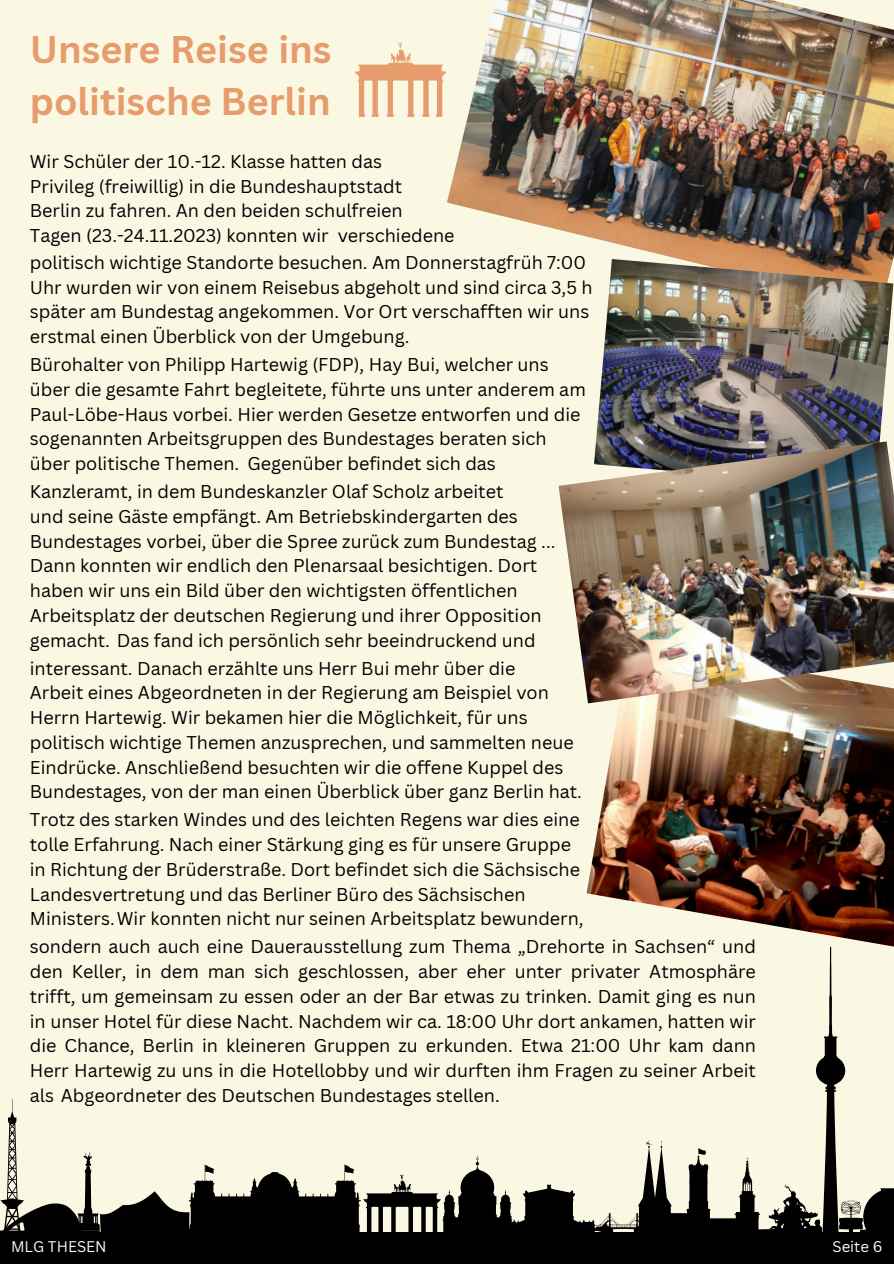
<style>
.page{position:relative;width:894px;height:1264px;background:#fff}
.page>*{position:absolute;margin:0;border:0;box-sizing:border-box;transform-origin:0 0}
.t1{font:700 37.5px/51.8px "Canva Sans";color:#e69c6d}
.t2{font:18px/24.8px "Canva Sans";color:#000}
.t3{font:15px "Canva Sans";color:#fdf9f5}
</style>
<div class="page">
<div style="left:0;top:0;width:893px;height:1263px;background:#faf8e2"></div>
<img style="left:586px;top:703px;width:307px;height:243px">
<svg style="left:354px;top:42px;width:92px;height:74px"></svg>
<img style="left:447px;top:0;width:446px;height:259px">
<img style="left:596px;top:259px;width:297px;height:182px">
<img style="left:558px;top:441px;width:335px;height:262px">
<div style="left:0;top:1232px;width:893px;height:31px;background:#000"></div>
<svg style="left:0;top:946px;width:893px;height:286px"></svg>
<h2 class="t1" style="left:30px;top:23px;width:303px">Unsere Reise ins politische Berlin</h2>
<h2 class="t2" style="left:30px;top:148px;width:374px">Wir Schüler der 10.-12. Klasse hatten das Privileg (freiwillig) in die Bundeshauptstadt Berlin zu fahren. An den beiden schulfreien Tagen (23.-24.11.2023) konnten wir</h2>
<p class="t2" style="left:337px;top:223px;width:118px">verschiedene</p>
<h2 class="t2" style="left:30px;top:249px;width:564px">politisch wichtige Standorte besuchen. Am Donnerstagfrüh 7:00<br>Uhr wurden wir von einem Reisebus abgeholt und sind circa 3,5 h später am Bundestag angekommen. Vor Ort verschafften wir uns erstmal einen Überblick von der Umgebung.</h2>
<h2 class="t2" style="left:30px;top:352px;width:557px">Bürohalter von Philipp Hartewig (FDP), Hay Bui, welcher uns über die gesamte Fahrt begleitete, führte uns unter anderem am Paul-Löbe-Haus vorbei. Hier werden Gesetze entworfen und die sogenannten Arbeitsgruppen des Bundestages beraten sich über politische Themen.</h2>
<p class="t2" style="left:247px;top:451px;width:250px">Gegenüber befindet sich das</p>
<h2 class="t2" style="left:30px;top:478px;width:527px">Kanzleramt, in dem Bundeskanzler Olaf Scholz arbeitet<br>und seine Gäste empfängt. Am Betriebskindergarten des Bundestages vorbei, über die Spree zurück zum Bundestag ...<br>Dann konnten wir endlich den Plenarsaal besichtigen. Dort haben wir uns ein Bild über den wichtigsten öffentlichen Arbeitsplatz der deutschen Regierung und ihrer Opposition gemacht. Das fand ich persönlich sehr beeindruckend und</h2>
<p class="t2" style="left:30px;top:655px;width:553px">interessant. Danach erzählte uns Herr Bui mehr über die<br>Arbeit eines Abgeordneten in der Regierung am Beispiel von Herrn Hartewig. Wir bekamen hier die Möglichkeit, für uns politisch wichtige Themen anzusprechen, und sammelten neue Eindrücke. Anschließend besuchten wir die offene Kuppel des Bundestages, von der man einen Überblick über ganz Berlin hat.</p>
<h2 class="t2" style="left:30px;top:807px;width:555px">Trotz des starken Windes und des leichten Regens war dies eine tolle Erfahrung. Nach einer Stärkung ging es für unsere Gruppe in Richtung der Brüderstraße. Dort befindet sich die Sächsische Landesvertretung und das Berliner Büro des Sächsischen Ministers.Wir konnten nicht nur seinen Arbeitsplatz bewundern,</h2>
<h2 class="t2" style="left:30px;top:933px;width:727px;text-align:justify">sondern auch auch eine Dauerausstellung zum Thema „Drehorte in Sachsen“ und den Keller, in dem man sich geschlossen, aber eher unter privater Atmosphäre trifft, um gemeinsam zu essen oder an der Bar etwas zu trinken. Damit ging es nun in unser Hotel für diese Nacht. Nachdem wir ca. 18:00 Uhr dort ankamen, hatten wir die Chance, Berlin in kleineren Gruppen zu erkunden. Etwa 21:00 Uhr kam dann Herr Hartewig zu uns in die Hotellobby und wir durften ihm Fragen zu seiner Arbeit als Abgeordneter des Deutschen Bundestages stellen.</h2>
<p class="t3" style="left:11px;top:1235px;width:97px">MLG THESEN</p>
<h2 class="t3" style="left:832px;top:1235px;width:51px">Seite 6</h2>
</div>
